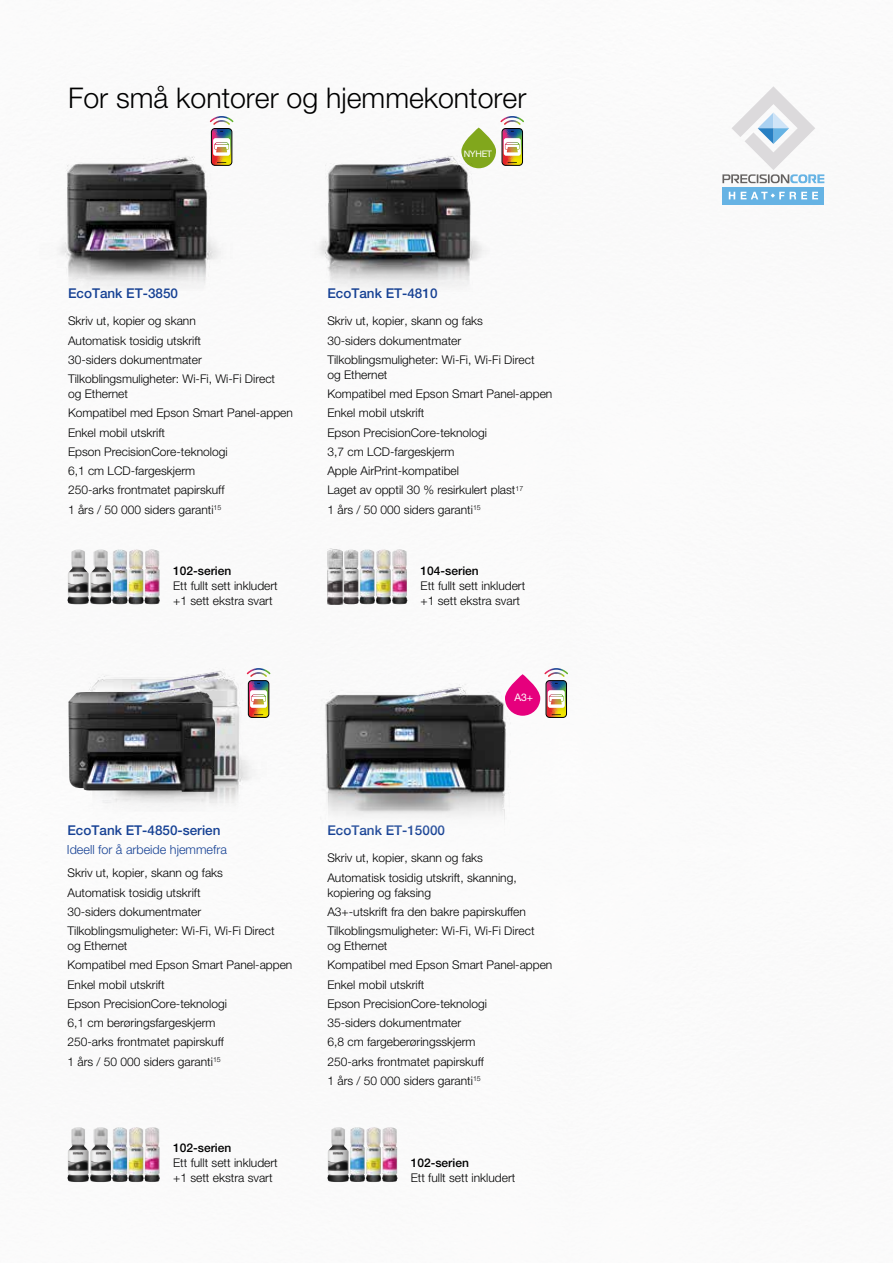
<style>
.page{position:relative;width:893px;height:1263px;background:#fff}
.page>*{position:absolute;margin:0;border:0;box-sizing:border-box;transform-origin:0 0}
.t1{font:300 28.5px "Helvetica Neue LT";color:#000}
.t2{font:500 13.5px "Helvetica Neue LT";color:#164194}
.t3{font:300 12.6px "Helvetica Neue LT";color:#164194}
.t4{font:300 12px/19.2px "Helvetica Neue LT";color:#000}
.t5{font:500 12px "Helvetica Neue LT";color:#000}
.t6{font:10.5px "Helvetica Neue LT";color:#fff}
.t7{font:9px "Helvetica Neue LT";letter-spacing:-.03em;color:#fff}
</style>
<div class="page">
<img style="left:327px;top:549px;width:80px;height:56px">
<img style="left:67px;top:1127px;width:93px;height:55px">
<img style="left:327px;top:1127px;width:71px;height:55px">
<img style="left:57px;top:156px;width:164px;height:133px">
<img style="left:90px;top:667px;width:166px;height:144px">
<img style="left:68px;top:685px;width:147px;height:107px">
<img style="left:321px;top:683px;width:216px;height:139px">
<img style="left:67px;top:549px;width:93px;height:55px">
<svg style="left:544px;top:668px;width:24px;height:50px"></svg>
<svg style="left:210px;top:116px;width:23px;height:50px"></svg>
<svg style="left:247px;top:668px;width:23px;height:50px"></svg>
<svg style="left:505px;top:674px;width:35px;height:42px"></svg>
<svg style="left:500px;top:116px;width:24px;height:50px"></svg>
<div style="left:722px;top:187px;width:102px;height:17px;background:#66b3e4"></div>
<svg style="left:741px;top:192px;width:77px;height:7px"></svg>
<svg style="left:729px;top:192px;width:6px;height:7px"></svg>
<svg style="left:722px;top:86px;width:102px;height:97px"></svg>
<img style="left:315px;top:127px;width:181px;height:163px">
<h1 class="t1" style="left:68px;top:80px;width:460px">For små kontorer og hjemmekontorer</h1>
<p class="t7" style="left:464px;top:148px;width:30px">NYHET</p>
<p class="t2" style="left:68px;top:285px;width:112px">EcoTank ET-3850</p>
<p class="t4" style="left:68px;top:311px;width:209px">Skriv ut, kopier og skann<br>Automatisk tosidig utskrift<br>30-siders dokumentmater<br>Tilkoblingsmuligheter: Wi-Fi, Wi-Fi Direct</p>
<p class="t4" style="left:68px;top:384px;width:226px">og Ethernet<br>Kompatibel med Epson Smart Panel-appen<br>Enkel mobil utskrift<br>Epson PrecisionCore-teknologi<br>6,1 cm LCD-fargeskjerm<br>250-arks frontmatet papirskuff<br>1 års / 50 000 siders garanti<sup>15</sup></p>
<p class="t5" style="left:173px;top:563px;width:60px">102-serien</p>
<p class="t4" style="left:173px;top:578px;width:106px;line-height:15px">Ett fullt sett inkludert +1 sett ekstra svart</p>
<p class="t2" style="left:327px;top:285px;width:112px">EcoTank ET-4810</p>
<p class="t4" style="left:327px;top:311px;width:209px">Skriv ut, kopier, skann og faks<br>30-siders dokumentmater<br>Tilkoblingsmuligheter: Wi-Fi, Wi-Fi Direct</p>
<p class="t4" style="left:327px;top:365px;width:226px">og Ethernet<br>Kompatibel med Epson Smart Panel-appen<br>Enkel mobil utskrift<br>Epson PrecisionCore-teknologi<br>3,7 cm LCD-fargeskjerm<br>Apple AirPrint-kompatibel<br>Laget av opptil 30 % resirkulert plast<sup>17<br></sup>1 års / 50 000 siders garanti<sup>15</sup></p>
<p class="t5" style="left:421px;top:563px;width:60px">104-serien</p>
<p class="t4" style="left:421px;top:578px;width:106px;line-height:15px">Ett fullt sett inkludert +1 sett ekstra svart</p>
<p class="t6" style="left:514px;top:691px;width:20px">A3+</p>
<p class="t2" style="left:67px;top:822px;width:155px">EcoTank ET-4850-serien</p>
<p class="t4" style="left:67px;top:863px;width:209px">Skriv ut, kopier, skann og faks Automatisk tosidig utskrift<br>30-siders dokumentmater Tilkoblingsmuligheter: Wi-Fi, Wi-Fi Direct</p>
<p class="t4" style="left:67px;top:936px;width:226px">og Ethernet<br>Kompatibel med Epson Smart Panel-appen<br>Enkel mobil utskrift<br>Epson PrecisionCore-teknologi<br>6,1 cm berøringsfargeskjerm<br>250-arks frontmatet papirskuff<br>1 års / 50 000 siders garanti<sup>15</sup></p>
<p class="t3" style="left:67px;top:842px;width:161px">Ideell for å arbeide hjemmefra</p>
<p class="t2" style="left:327px;top:822px;width:119px">EcoTank ET-15000</p>
<p class="t4" style="left:327px;top:848px;width:191px">Skriv ut, kopier, skann og faks<br>Automatisk tosidig utskrift, skanning,</p>
<p class="t4" style="left:327px;top:882px;width:209px">kopiering og faksing<br>A3+-utskrift fra den bakre papirskuffen<br>Tilkoblingsmuligheter: Wi-Fi, Wi-Fi Direct</p>
<p class="t4" style="left:327px;top:936px;width:226px">og Ethernet<br>Kompatibel med Epson Smart Panel-appen<br>Enkel mobil utskrift<br>Epson PrecisionCore-teknologi<br>35-siders dokumentmater<br>6,8 cm fargeberøringsskjerm<br>250-arks frontmatet papirskuff<br>1 års / 50 000 siders garanti<sup>15</sup></p>
<p class="t5" style="left:173px;top:1140px;width:60px">102-serien</p>
<p class="t4" style="left:173px;top:1155px;width:106px;line-height:15px">Ett fullt sett inkludert +1 sett ekstra svart</p>
<p class="t5" style="left:411px;top:1155px;width:60px">102-serien</p>
<p class="t4" style="left:411px;top:1168px;width:106px">Ett fullt sett inkludert</p>
</div>
